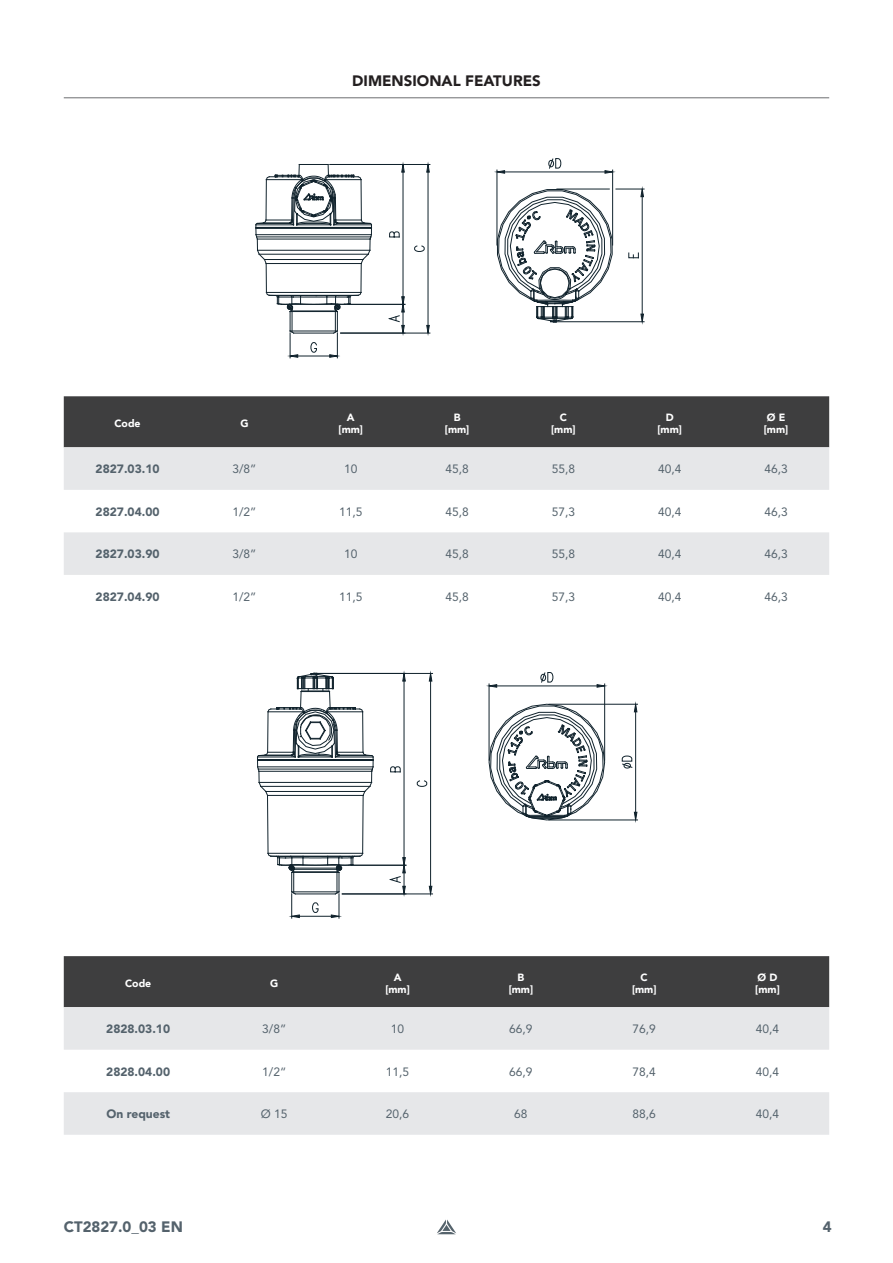
<style>
.page{position:relative;width:893px;height:1263px;background:#fff}
.page>*{position:absolute;margin:0;border:0;box-sizing:border-box;transform-origin:0 0}
.t1{font:900 15px "Avenir LT Pro";color:#231f20}
.t2{font:900 15px "Avenir LT Pro";color:#54626c}
.t3{font:12px "Avenir LT Pro";color:#54626c}
.t4{font:900 12px "Avenir LT Pro";color:#54626c}
.t5{font:900 10.5px/12.6px "Avenir";color:#fff;text-align:center}
</style>
<div class="page">
<svg style="left:437px;top:1219px;width:19px;height:15px"></svg>
<hr style="left:64px;top:98px;width:765px;height:1px;background:#6c6d70">
<div style="left:64px;top:396px;width:765px;height:51px;background:#3e3e3f"></div>
<svg style="left:64px;top:447px;width:765px;height:128px;fill:#e6e7e9"></svg>
<div style="left:64px;top:956px;width:765px;height:51px;background:#3e3e3f"></div>
<svg style="left:64px;top:1007px;width:765px;height:128px;fill:#e6e7e9"></svg>
<hr style="left:330px;top:164px;width:100px;height:1px;background:#10222c">
<hr style="left:341px;top:333px;width:89px;height:1px;background:#10222c">
<hr style="left:428px;top:172px;width:1px;height:153px;background:#10222c">
<svg style="left:427px;top:165px;width:2px;height:7px"></svg>
<svg style="left:427px;top:325px;width:2px;height:8px"></svg>
<svg style="left:414px;top:245px;width:11px;height:7px"></svg>
<hr style="left:403px;top:172px;width:1px;height:125px;background:#10222c">
<svg style="left:402px;top:165px;width:2px;height:7px"></svg>
<svg style="left:389px;top:231px;width:11px;height:7px"></svg>
<svg style="left:255px;top:164px;width:117px;height:194px"></svg>
<hr style="left:341px;top:333px;width:64px;height:1px;background:#10222c">
<hr style="left:348px;top:304px;width:57px;height:1px;background:#10222c">
<svg style="left:389px;top:297px;width:15px;height:36px"></svg>
<hr style="left:497px;top:170px;width:1px;height:75px;background:#10222c">
<hr style="left:612px;top:170px;width:1px;height:75px;background:#10222c">
<hr style="left:505px;top:172px;width:100px;height:1px;background:#10222c">
<svg style="left:497px;top:171px;width:8px;height:2px"></svg>
<svg style="left:605px;top:171px;width:7px;height:2px"></svg>
<svg style="left:548px;top:158px;width:13px;height:11px"></svg>
<svg style="left:497px;top:189px;width:147px;height:134px"></svg>
<hr style="left:317px;top:673px;width:115px;height:1px;background:#10222c">
<hr style="left:342px;top:894px;width:90px;height:1px;background:#10222c">
<hr style="left:430px;top:681px;width:1px;height:205px;background:#10222c">
<svg style="left:429px;top:673px;width:3px;height:8px"></svg>
<svg style="left:429px;top:886px;width:3px;height:8px"></svg>
<svg style="left:416px;top:780px;width:11px;height:7px"></svg>
<svg style="left:257px;top:673px;width:117px;height:245px"></svg>
<hr style="left:317px;top:673px;width:89px;height:1px;background:#10222c">
<hr style="left:404px;top:681px;width:1px;height:176px;background:#10222c">
<svg style="left:403px;top:674px;width:2px;height:7px"></svg>
<svg style="left:390px;top:766px;width:11px;height:7px"></svg>
<svg style="left:488px;top:703px;width:117px;height:118px"></svg>
<hr style="left:549px;top:820px;width:88px;height:1px;background:#10222c">
<hr style="left:549px;top:704px;width:88px;height:1px;background:#10222c">
<hr style="left:635px;top:712px;width:1px;height:100px;background:#10222c">
<svg style="left:634px;top:812px;width:3px;height:8px"></svg>
<svg style="left:634px;top:704px;width:3px;height:8px"></svg>
<svg style="left:621px;top:755px;width:12px;height:14px"></svg>
<hr style="left:342px;top:894px;width:64px;height:1px;background:#10222c">
<hr style="left:351px;top:865px;width:55px;height:1px;background:#10222c">
<svg style="left:390px;top:857px;width:15px;height:37px"></svg>
<hr style="left:489px;top:684px;width:1px;height:76px;background:#10222c">
<hr style="left:604px;top:684px;width:1px;height:76px;background:#10222c">
<hr style="left:497px;top:686px;width:100px;height:1px;background:#10222c">
<svg style="left:489px;top:684px;width:8px;height:3px"></svg>
<svg style="left:597px;top:684px;width:8px;height:3px"></svg>
<svg style="left:540px;top:672px;width:14px;height:11px"></svg>
<p class="t1" style="left:352px;top:72px;width:190px">DIMENSIONAL FEATURES</p>
<p class="t5" style="left:114px;top:417px;width:28px">Code</p>
<p class="t5" style="left:240px;top:417px;width:10px">G</p>
<p class="t5" style="left:339px;top:410px;width:26px">A [mm]</p>
<p class="t5" style="left:445px;top:410px;width:26px">B [mm]</p>
<p class="t5" style="left:551px;top:410px;width:26px">C [mm]</p>
<p class="t5" style="left:657px;top:410px;width:26px">D [mm]</p>
<p class="t5" style="left:764px;top:410px;width:26px;text-align:left">Ø E [mm]</p>
<p class="t4" style="left:96px;top:462px;width:65px">2827.03.10</p>
<p class="t3" style="left:232px;top:462px;width:26px">3/8”</p>
<p class="t3" style="left:344px;top:462px;width:15px">10</p>
<p class="t3" style="left:445px;top:462px;width:25px">45,8</p>
<p class="t3" style="left:552px;top:462px;width:25px">55,8</p>
<p class="t3" style="left:658px;top:462px;width:25px">40,4</p>
<p class="t3" style="left:764px;top:462px;width:25px">46,3</p>
<p class="t4" style="left:96px;top:504px;width:65px">2827.04.00</p>
<p class="t3" style="left:232px;top:504px;width:26px">1/2”</p>
<p class="t3" style="left:339px;top:504px;width:25px">11,5</p>
<p class="t3" style="left:445px;top:504px;width:25px">45,8</p>
<p class="t3" style="left:552px;top:504px;width:25px">57,3</p>
<p class="t3" style="left:658px;top:504px;width:25px">40,4</p>
<p class="t3" style="left:764px;top:504px;width:25px">46,3</p>
<p class="t4" style="left:96px;top:547px;width:65px">2827.03.90</p>
<p class="t3" style="left:232px;top:547px;width:26px">3/8”</p>
<p class="t3" style="left:344px;top:547px;width:15px">10</p>
<p class="t3" style="left:445px;top:547px;width:25px">45,8</p>
<p class="t3" style="left:552px;top:547px;width:25px">55,8</p>
<p class="t3" style="left:658px;top:547px;width:25px">40,4</p>
<p class="t3" style="left:764px;top:547px;width:25px">46,3</p>
<p class="t4" style="left:96px;top:589px;width:65px">2827.04.90</p>
<p class="t3" style="left:232px;top:589px;width:26px">1/2”</p>
<p class="t3" style="left:339px;top:589px;width:25px">11,5</p>
<p class="t3" style="left:445px;top:589px;width:25px">45,8</p>
<p class="t3" style="left:552px;top:589px;width:25px">57,3</p>
<p class="t3" style="left:658px;top:589px;width:25px">40,4</p>
<p class="t3" style="left:764px;top:589px;width:25px">46,3</p>
<p class="t5" style="left:125px;top:977px;width:28px">Code</p>
<p class="t5" style="left:270px;top:977px;width:10px">G</p>
<p class="t5" style="left:385px;top:970px;width:26px">A [mm]</p>
<p class="t5" style="left:509px;top:970px;width:26px">B [mm]</p>
<p class="t5" style="left:632px;top:970px;width:26px">C [mm]</p>
<p class="t5" style="left:755px;top:970px;width:26px;text-align:left">Ø D [mm]</p>
<p class="t4" style="left:106px;top:1021px;width:65px">2828.03.10</p>
<p class="t3" style="left:262px;top:1021px;width:26px">3/8”</p>
<p class="t3" style="left:391px;top:1021px;width:15px">10</p>
<p class="t3" style="left:509px;top:1021px;width:25px">66,9</p>
<p class="t3" style="left:633px;top:1021px;width:25px">76,9</p>
<p class="t3" style="left:756px;top:1021px;width:25px">40,4</p>
<p class="t4" style="left:106px;top:1064px;width:65px">2828.04.00</p>
<p class="t3" style="left:262px;top:1064px;width:26px">1/2“</p>
<p class="t3" style="left:386px;top:1064px;width:25px">11,5</p>
<p class="t3" style="left:509px;top:1064px;width:25px">66,9</p>
<p class="t3" style="left:633px;top:1064px;width:25px">78,4</p>
<p class="t3" style="left:756px;top:1064px;width:25px">40,4</p>
<p class="t4" style="left:106px;top:1106px;width:65px">On request</p>
<p class="t3" style="left:261px;top:1106px;width:28px">Ø 15</p>
<p class="t3" style="left:386px;top:1106px;width:25px">20,6</p>
<p class="t3" style="left:514px;top:1106px;width:15px">68</p>
<p class="t3" style="left:633px;top:1106px;width:25px">88,6</p>
<p class="t3" style="left:756px;top:1106px;width:25px">40,4</p>
<p class="t2" style="left:64px;top:1218px;width:121px">CT2827.0_03 EN</p>
<p class="t2" style="left:823px;top:1218px;width:10px">4</p>
</div>
